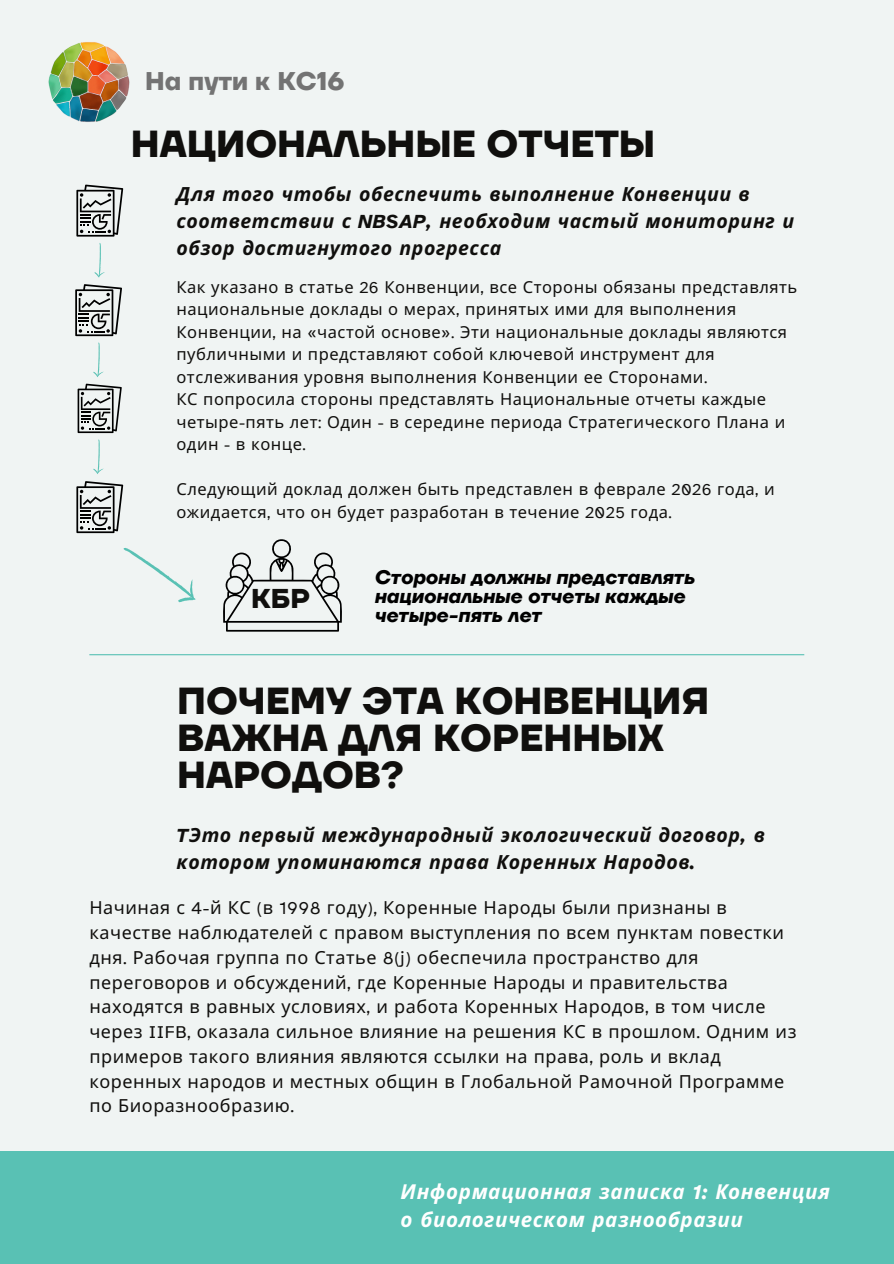
<style>
.page{position:relative;width:894px;height:1264px;background:#fff}
.page>*{position:absolute;margin:0;border:0;box-sizing:border-box;transform-origin:0 0}
.t1{font:700 37.5px/37.2px "TT Firs Neue";color:#100f0d}
.t2{font:700 27.15px "TT Firs Neue";color:#100f0d}
.t3{font:700 25.5px "TT Firs Neue";color:#737373}
.t4{font:italic 700 20.55px/28.2px "Noto Sans";letter-spacing:.03em;color:#fff}
.t5{font:italic 700 19.5px/27px "Noto Sans";letter-spacing:.03em;color:#100f0d}
.t6{font:italic 700 19.5px/19.2px "TT Firs Neue";color:#000}
.t7{font:18px/24.8px "Noto Sans";letter-spacing:.03em;color:#100f0d}
.t8{font:16.5px/22.5px "Noto Sans";letter-spacing:.03em;color:#100f0d}
.s1{font-family:"Atkinson Hyperlegible"}
</style>
<div class="page">
<div style="left:0;top:0;width:893px;height:1263px;background:#f0f4f3"></div>
<img style="left:48px;top:42px;width:82px;height:80px">
<div style="left:0;top:1151px;width:893px;height:112px;background:#59c1b4"></div>
<hr style="left:89px;top:654px;width:715px;height:1px;background:#59c1b4">
<svg style="left:223px;top:539px;width:119px;height:92px"></svg>
<svg style="left:76px;top:184px;width:47px;height:52px"></svg>
<svg style="left:75px;top:284px;width:47px;height:52px"></svg>
<svg style="left:76px;top:481px;width:120px;height:122px"></svg>
<svg style="left:94px;top:243px;width:11px;height:35px"></svg>
<svg style="left:93px;top:439px;width:11px;height:35px"></svg>
<svg style="left:78px;top:342px;width:44px;height:91px"></svg>
<p class="t3" style="left:145px;top:66px;width:201px">На пути к КС16</p>
<p class="t1" style="left:131px;top:127px;width:525px">НАЦИОНАЛЬНЫЕ ОТЧЕТЫ</p>
<p class="t5" style="left:176px;top:179px;width:619px">Для того чтобы обеспечить выполнение Конвенции в соответствии с <span class="s1">NBSAP,</span> необходим частый мониторинг и обзор достигнутого прогресса</p>
<p class="t8" style="left:176px;top:275px;width:622px">Как указано в статье <span class="s1">26</span> Конвенции<span class="s1">,</span> все Стороны обязаны представлять национальные доклады о мерах<span class="s1">,</span> принятых ими для выполнения Конвенции<span class="s1">,</span> на <span class="s1">«</span>частой основе<span class="s1">».</span> Эти национальные доклады являются публичными и представляют собой ключевой инструмент для отслеживания уровня выполнения Конвенции ее Сторонами<span class="s1">.</span></p>
<p class="t8" style="left:176px;top:387px;width:610px">КС попросила стороны представлять Национальные отчеты каждые четыре<span class="s1">-</span>пять лет<span class="s1">:</span> Один <span class="s1">-</span> в середине периода Стратегического Плана и один <span class="s1">-</span> в конце<span class="s1">.</span></p>
<p class="t8" style="left:176px;top:477px;width:599px">Следующий доклад должен быть представлен в феврале <span class="s1">2026</span> года<span class="s1">,</span> и ожидается<span class="s1">,</span> что он будет разработан в течение <span class="s1">2025</span> года<span class="s1">.</span></p>
<p class="t2" style="left:251px;top:582px;width:60px">КБР</p>
<h4 class="t6" style="left:374px;top:568px;width:321px">Стороны должны представлять национальные отчеты каждые четыре-пять лет</h4>
<p class="t1" style="left:177px;top:683px;width:533px">ПОЧЕМУ ЭТА КОНВЕНЦИЯ<br>ВАЖНА ДЛЯ КОРЕННЫХ<br>НАРОДОВ?</p>
<p class="t5" style="left:176px;top:820px;width:589px"><span class="s1">T</span>Это первый международный экологический договор<span class="s1">,</span> в котором упоминаются права Коренных Народов<span class="s1">.</span></p>
<h3 class="t7" style="left:89px;top:894px;width:708px">Начиная с <span class="s1">4-</span>й КС <span class="s1">(</span>в <span class="s1">1998</span> году<span class="s1">),</span> Коренные Народы были признаны в качестве наблюдателей с правом выступления по всем пунктам повестки дня<span class="s1">.</span> Рабочая группа по Статье <span class="s1">8(j)</span> обеспечила пространство для переговоров и обсуждений<span class="s1">,</span> где Коренные Народы и правительства находятся в равных условиях<span class="s1">,</span> и работа Коренных Народов<span class="s1">,</span> в том числе через <span class="s1">IIFB,</span> оказала сильное влияние на решения КС в прошлом<span class="s1">.</span> Одним из примеров такого влияния являются ссылки на права<span class="s1">,</span> роль и вклад коренных народов и местных общин в Глобальной Рамочной Программе</h3>
<h1 class="t7" style="left:89px;top:1092px;width:206px">по Биоразнообразию<span class="s1">.</span></h1>
<p class="t4" style="left:400px;top:1176px;width:431px">Информационная записка <span class="s1">1:</span> Конвенция о биологическом разнообразии</p>
</div>
